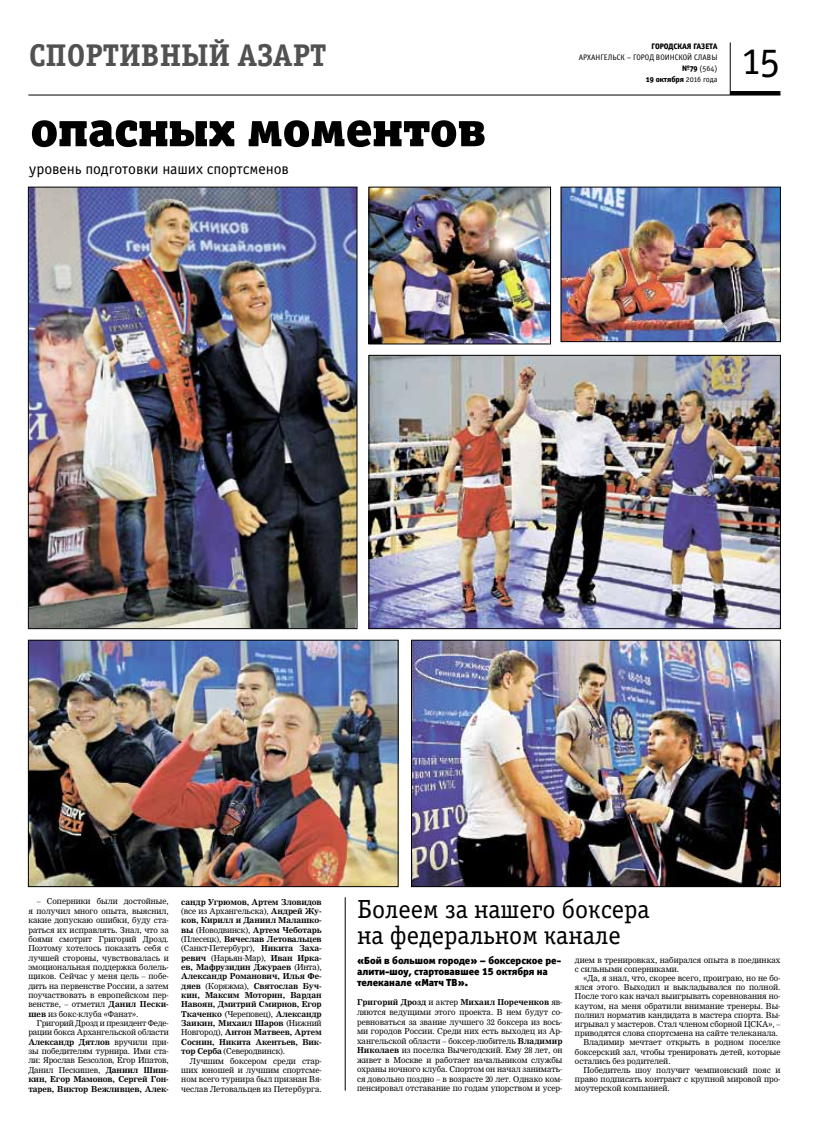
<style>
.page{position:relative;width:823px;height:1134px;background:#fff}
.page>*{position:absolute;margin:0;border:0;box-sizing:border-box;transform-origin:0 0}
.t1{font:50.8px "Officina Serif Black OSC";color:#000}
.t2{font:42px "Officina Serif Book OSC";color:#000}
.t3{font:31.5px "Officina Serif Bold OSC";color:#515151}
.t4{font:26.2px/26.2px "Officina Serif Book OSC";color:#000}
.t5{font:15.8px "Officina Sans Book OSC";letter-spacing:-.005em;color:#000}
.t6{font:10.3px/11.1px "Officina Sans Black C";color:#000}
.t7{font:8px/9.4px "Nimrod Cyr";color:#000;text-align:justify}
.t8{font:700 8px/9.3px "Nimrod Cyr";letter-spacing:-.015em;color:#000;text-align:justify}
.t9{font:8px/11px "Officina Sans Book OSC";color:#000;text-align:right}
.t10{font:8px "Officina Sans Extra Bold OSC";color:#000}
.s1{font-family:"Officina Sans Extra Bold OSC"}
.s2{font-family:"Officina Sans Book OSC"}
.s3{font-weight:700}
.s4{font-weight:400}
</style>
<div class="page">
<hr style="left:729px;top:43px;width:1px;height:52px;background:#000">
<hr style="left:28px;top:95px;width:752px;height:1px;background:#000">
<hr style="left:729px;top:91px;width:51px;height:4px;background:#000">
<img style="left:370px;top:357px;width:408px;height:270px">
<div style="left:368px;top:355px;width:412px;height:274px;border:1px solid #000"></div>
<img style="left:562px;top:189px;width:216px;height:151px">
<div style="left:560px;top:187px;width:220px;height:155px;border:1px solid #000"></div>
<img style="left:30px;top:642px;width:366px;height:243px">
<div style="left:28px;top:640px;width:370px;height:247px;border:1px solid #000"></div>
<img style="left:413px;top:642px;width:365px;height:243px">
<div style="left:411px;top:640px;width:369px;height:247px;border:1px solid #000"></div>
<img style="left:30px;top:189px;width:325px;height:438px">
<div style="left:28px;top:187px;width:329px;height:442px;border:1px solid #000"></div>
<hr style="left:345px;top:897px;width:1px;height:194px;background:#000">
<img style="left:370px;top:189px;width:178px;height:153px">
<div style="left:368px;top:187px;width:182px;height:157px;border:1px solid #000"></div>
<h3 class="t3" style="left:29px;top:37px;width:299px">спортивный азарт</h3>
<h1 class="t1" style="left:30px;top:96px;width:456px">опасных моментов</h1>
<h3 class="t5" style="left:29px;top:160px;width:261px">уровень подготовки наших спортсменов</h3>
<p class="t10" style="left:651px;top:41px;width:67px">Городская газета</p>
<p class="t9" style="left:578px;top:52px;width:140px">Архангельск – город воинской славы <span class="s1">№79</span> (564)</p>
<p class="t10" style="left:645px;top:74px;width:73px">19 октября <span class="s2">2016 года</span></p>
<h2 class="t2" style="left:740px;top:37px;width:41px">15</h2>
<p class="t7" style="left:28px;top:897px;width:142px;text-indent:9px">– Соперники были достойные, я получил много опыта, выяснил, какие допускаю ошибки, буду ста&shy;раться их исправлять. Знал, что за боями смотрит Григорий Дрозд.<br>Поэтому хотелось показать себя с лучшей стороны, чувствовалась и эмоциональная поддержка болель&shy;щиков. Сейчас у меня цель – побе&shy;дить на первенстве России, а затем поучаствовать в европейском пер&shy;венстве, – отметил <span class="s3">Данил Пески&shy;шев</span> из бокс-клуба «Фанат».</p>
<p class="t7" style="left:28px;top:1018px;width:142px;text-indent:9px">Григорий Дрозд и президент Феде&shy;рации бокса Архангельской области <span class="s3">Александр Дятлов</span> вручили при&shy;зы победителям турнира. Ими ста&shy;ли: Ярослав Безсолов, Егор Ипатов, Данил Пескишев, <span class="s3">Даниил Шиш&shy;кин, Егор Мамонов, Сергей Гон&shy;тарев, Виктор Вежливцев, Алек-</span></p>
<p class="t8" style="left:181px;top:897px;width:142px">сандр Угрюмов, Артем Зловидов <span class="s4">(все из Архангельска),</span> Андрей Жу&shy;ков, Кирилл и Даниил Малашко&shy;вы <span class="s4">(Новодвинск),</span> Артем Чеботарь <span class="s4">(Плесецк),</span> Вячеслав Летовальцев <span class="s4">(Санкт-Петербург),</span> Никита Заха&shy;ревич <span class="s4">(Нарьян-Мар),</span> Иван Ирка&shy;ев, Мафрузидин Джураев <span class="s4">(Инта), </span>Александр Романович, Илья Фе&shy;дяев <span class="s4">(Коряжма),</span> Святослав Буч&shy;кин, Максим Моторин, Вардан Навоян, Дмитрий Смирнов, Егор Ткаченко <span class="s4">(Череповец),</span> Александр Заикин, Михаил Шаров <span class="s4">(Нижний Новгород),</span> Антон Матвеев, Артем Соснин, Никита Акентьев, Вик&shy;тор Серба <span class="s4">(Северодвинск).</span></p>
<p class="t7" style="left:181px;top:1056px;width:142px;text-indent:9px">Лучшим боксером среди стар&shy;ших юношей и лучшим спортсме&shy;ном всего турнира был признан Вя&shy;чеслав Летовальцев из Петербурга.</p>
<h3 class="t4" style="left:357px;top:896px;width:294px">Болеем за нашего боксера на федеральном канале</h3>
<p class="t6" style="left:357px;top:955px;width:205px">«Бой в большом городе» – боксерское ре&shy;алити-шоу, стартовавшее 15 октября на телеканале «Матч ТВ».</p>
<p class="t7" style="left:357px;top:998px;width:207px"><span class="s3">Григорий Дрозд</span> и актер <span class="s3">Михаил Пореченков</span> яв&shy;ляются ведущими этого проекта. В нем будут со&shy;ревноваться за звание лучшего 32 боксера из вось&shy;ми городов России. Среди них есть выходец из Ар&shy;хангельской области – боксер-любитель <span class="s3">Владимир Николаев</span> из поселка Вычегодский. Ему 28 лет, он живет в Москве и работает начальником службы охраны ночного клуба. Спортом он начал занимать&shy;ся довольно поздно – в возрасте 20 лет. Однако ком&shy;пенсировал отставание по годам упорством и усер-</p>
<p class="t7" style="left:574px;top:955px;width:207px">дием в тренировках, набирался опыта в поединках с сильными соперниками.</p>
<p class="t7" style="left:583px;top:973px;width:198px">«Да, я знал, что, скорее всего, проиграю, но не бо-</p>
<p class="t7" style="left:574px;top:982px;width:207px">ялся этого. Выходил и выкладывался по полной.</p>
<p class="t7" style="left:574px;top:992px;width:207px">После того как начал выигрывать соревнования но-</p>
<p class="t7" style="left:574px;top:1001px;width:207px">каутом, на меня обратили внимание тренеры. Вы-</p>
<p class="t7" style="left:574px;top:1010px;width:207px">полнил норматив кандидата в мастера спорта. Вы-</p>
<p class="t7" style="left:574px;top:1019px;width:207px">игрывал у мастеров. Стал членом сборной ЦСКА», –</p>
<p class="t7" style="left:574px;top:1028px;width:204px">приводятся слова спортсмена на сайте телеканала.</p>
<p class="t7" style="left:583px;top:1038px;width:198px">Владимир мечтает открыть в родном поселке</p>
<p class="t7" style="left:574px;top:1047px;width:207px">боксерский зал, чтобы тренировать детей, которые</p>
<p class="t7" style="left:574px;top:1056px;width:97px">остались без родителей.</p>
<p class="t7" style="left:583px;top:1065px;width:198px">Победитель шоу получит чемпионский пояс и</p>
<p class="t7" style="left:574px;top:1074px;width:207px">право подписать контракт с крупной мировой про-</p>
<p class="t7" style="left:574px;top:1084px;width:96px">моутерской компанией.</p>
</div>
